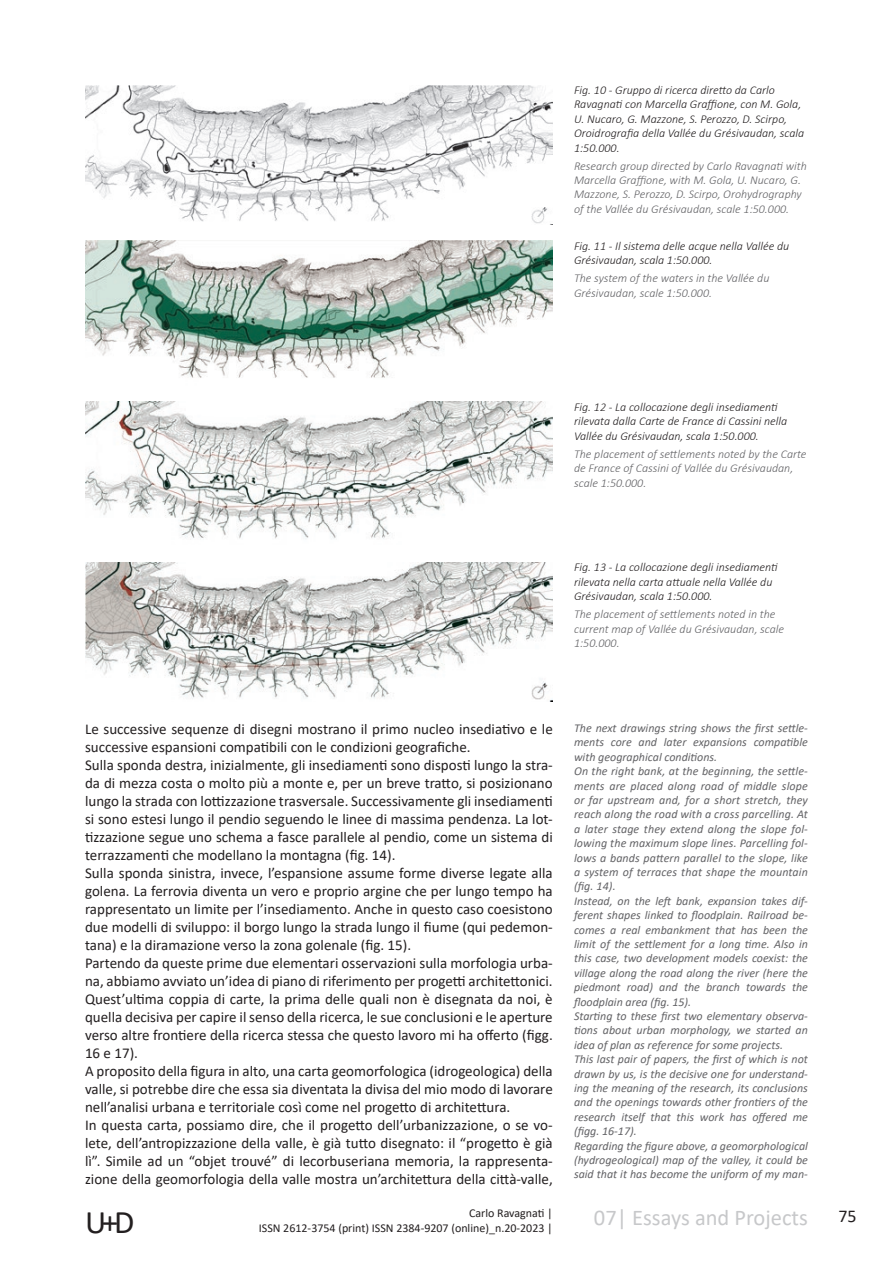
<style>
.page{position:relative;width:893px;height:1263px;background:#fff}
.page>*{position:absolute;margin:0;border:0;box-sizing:border-box;transform-origin:0 0}
.t1{font:33px "Calibri";color:#231f20}
.t2{font:22.5px "Calibri";color:#c7c8ca}
.t3{font:18px "Calibri";color:#231f20}
.t4{font:15px/18px "Calibri";color:#231f20}
.t5{font:italic 12px/14.4px "Calibri";color:#636366}
.t6{font:italic 300 12px/14.4px "Calibri";color:#231f20}
.t7{font:italic 300 12px/14.4px "Calibri";color:#636366}
.t8{font:12px "Calibri";color:#231f20}
</style>
<div class="page">
<img style="left:85px;top:85px;width:468px;height:140px">
<img style="left:85px;top:241px;width:468px;height:137px">
<img style="left:85px;top:402px;width:468px;height:137px">
<img style="left:85px;top:562px;width:468px;height:140px">
<p class="t6" style="left:574px;top:83px;width:232px">Fig. 10 - Gruppo di ricerca diretto da Carlo Ravagnati con Marcella Graffione, con M. Gola, U. Nucaro, G. Mazzone, S. Perozzo, D. Scirpo, Oroidrografia della Vallée du Grésivaudan, scala 1:50.000.</p>
<p class="t7" style="left:574px;top:158px;width:234px">Research group directed by Carlo Ravagnati with Marcella Graffione, with M. Gola, U. Nucaro, G.<br>Mazzone, S. Perozzo, D. Scirpo, Orohydrography of the Vallée du Grésivaudan, scale 1:50.000.</p>
<p class="t6" style="left:574px;top:239px;width:217px">Fig. 11 - Il sistema delle acque nella Vallée du<br>Grésivaudan, scala 1:50.000.</p>
<p class="t7" style="left:574px;top:271px;width:197px">The system of the waters in the Vallée du<br>Grésivaudan, scale 1:50.000.</p>
<p class="t6" style="left:574px;top:400px;width:215px">Fig. 12 - La collocazione degli insediamenti rilevata dalla Carte de France di Cassini nella<br>Vallée du Grésivaudan, scala 1:50.000.</p>
<p class="t7" style="left:574px;top:446px;width:234px">The placement of settlements noted by the Carte de France of Cassini of Vallée du Grésivaudan, scale 1:50.000.</p>
<p class="t6" style="left:574px;top:560px;width:205px">Fig. 13 - La collocazione degli insediamenti rilevata nella carta attuale nella Vallée du<br>Grésivaudan, scala 1:50.000.</p>
<p class="t7" style="left:574px;top:607px;width:212px">The placement of settlements noted in the current map of Vallée du Grésivaudan, scale<br>1:50.000.</p>
<p class="t4" style="left:85px;top:720px;width:469px">Le successive sequenze di disegni mostrano il primo nucleo insediativo e le successive espansioni compatibili con le condizioni geografiche.<br>Sulla sponda destra, inizialmente, gli insediamenti sono disposti lungo la stra&shy;da di mezza costa o molto più a monte e, per un breve tratto, si posizionano lungo la strada con lottizzazione trasversale. Successivamente gli insediamenti si sono estesi lungo il pendio seguendo le linee di massima pendenza. La lot&shy;tizzazione segue uno schema a fasce parallele al pendio, come un sistema di terrazzamenti che modellano la montagna (fig. 14).<br>Sulla sponda sinistra, invece, l’espansione assume forme diverse legate alla golena. La ferrovia diventa un vero e proprio argine che per lungo tempo ha rappresentato un limite per l’insediamento. Anche in questo caso coesistono due modelli di sviluppo: il borgo lungo la strada lungo il fiume (qui pedemon&shy;tana) e la diramazione verso la zona golenale (fig. 15).<br>Partendo da queste prime due elementari osservazioni sulla morfologia urba&shy;na, abbiamo avviato un’idea di piano di riferimento per progetti architettonici.<br>Quest’ultima coppia di carte, la prima delle quali non è disegnata da noi, è quella decisiva per capire il senso della ricerca, le sue conclusioni e le aperture verso altre frontiere della ricerca stessa che questo lavoro mi ha offerto (figg.<br>16 e 17).<br>A proposito della figura in alto, una carta geomorfologica (idrogeologica) della valle, si potrebbe dire che essa sia diventata la divisa del mio modo di lavorare nell’analisi urbana e territoriale così come nel progetto di architettura.<br>In questa carta, possiamo dire, che il progetto dell’urbanizzazione, o se vo&shy;lete, dell’antropizzazione della valle, è già tutto disegnato: il “progetto è già lì”. Simile ad un “objet trouvé” di lecorbuseriana memoria, la rappresenta&shy;zione della geomorfologia della valle mostra un’architettura della città-valle,</p>
<p class="t5" style="left:574px;top:720px;width:235px">The next drawings string shows the first settle&shy;ments core and later expansions compatible with geographical conditions.<br>On the right bank, at the beginning, the settle&shy;ments are placed along road of middle slope or far upstream and, for a short stretch, they reach along the road with a cross parcelling. At a later stage they extend along the slope fol&shy;lowing the maximum slope lines. Parcelling fol&shy;lows a bands pattern parallel to the slope, like a system of terraces that shape the mountain (fig. 14).<br>Instead, on the left bank, expansion takes dif&shy;ferent shapes linked to floodplain. Railroad be&shy;comes a real embankment that has been the limit of the settlement for a long time. Also in this case, two development models coexist: the village along the road along the river (here the piedmont road) and the branch towards the floodplain area (fig. 15).<br>Starting to these first two elementary observa&shy;tions about urban morphology, we started an idea of plan as reference for some projects.<br>This last pair of papers, the first of which is not drawn by us, is the decisive one for understand&shy;ing the meaning of the research, its conclusions and the openings towards other frontiers of the research itself that this work has offered me (figg. 16-17).<br>Regarding the figure above, a geomorphological (hydrogeological) map of the valley, it could be said that it has become the uniform of my man-</p>
<p class="t8" style="left:469px;top:1205px;width:85px">Carlo Ravagnati |</p>
<p class="t3" style="left:838px;top:1203px;width:20px">75</p>
<h2 class="t2" style="left:594px;top:1202px;width:215px">07| Essays and Projects</h2>
<h1 class="t1" style="left:85px;top:1199px;width:51px">U+D</h1>
<p class="t8" style="left:259px;top:1219px;width:295px">ISSN 2612-3754 (print) ISSN 2384-9207 (online)_n.20-2023 |</p>
</div>
